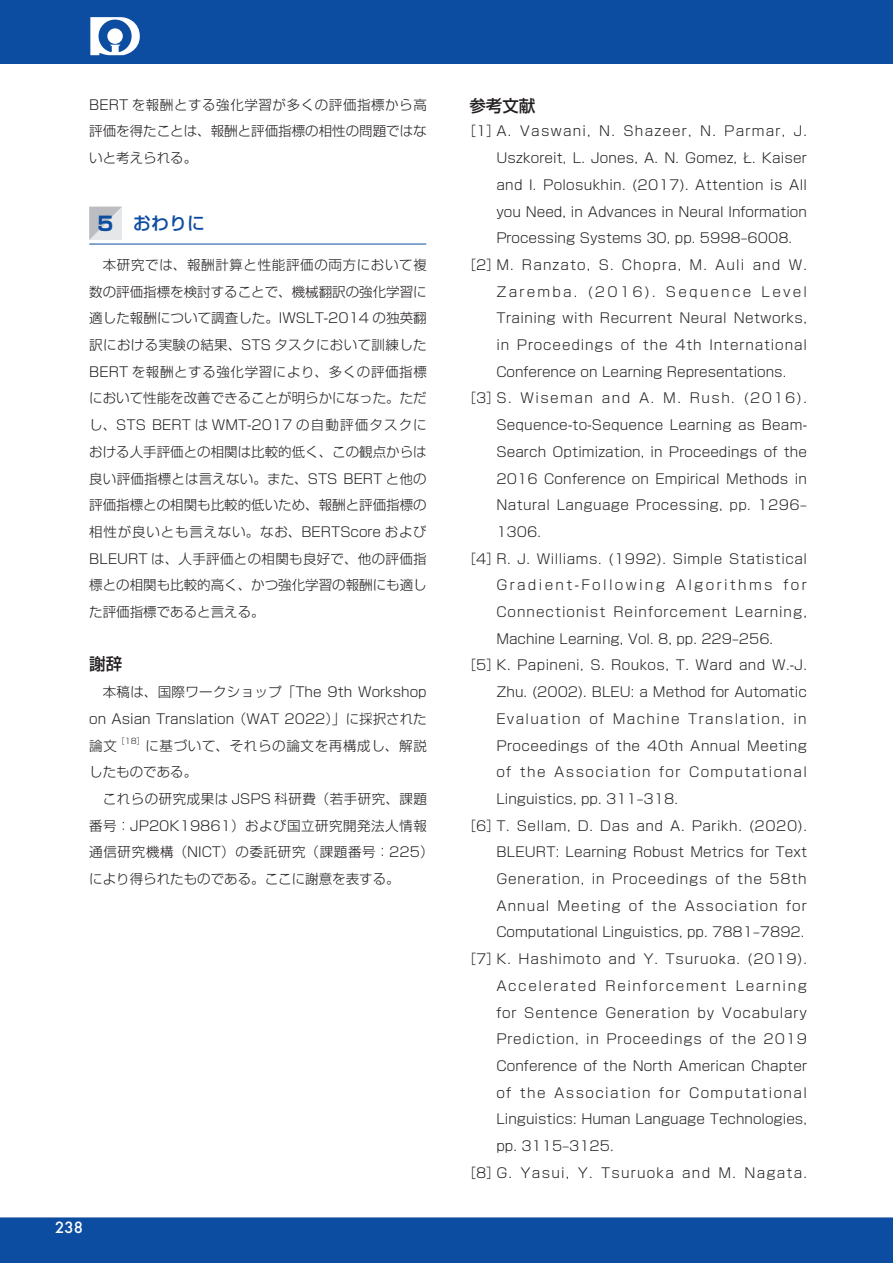
<style>
.page{position:relative;width:893px;height:1263px;background:#fff}
.page>*{position:absolute;margin:0;border:0;box-sizing:border-box;transform-origin:0 0}
.本文{font:700 19.5px "Shin Go Pr 5";color:#0d4da1}
.見出し_大{font:500 18px "Shin Go Pr 5";color:#0d4da1}
.見出し_小{font:500 16.5px "Shin Go Pr 5";color:#231f20}
.見出し_中{font:500 16.5px "Shin Go Pr 5";color:#231f20}
.t1{font:500 15px "Futura";color:#fff}
.参考文献{font:300 13.5px/26.7px "Shin Go Pro";color:#231f20;text-align:justify}
.本文-2{font:300 13.5px/26.7px "Shin Go Pr 5";color:#231f20;text-align:justify}
.本文-3{font:300 13.5px/26.7px "Shin Go Pr 5";letter-spacing:.035em;color:#231f20}
.参考文献-2{font:300 13.5px "Shin Go Pro";letter-spacing:.09em;color:#231f20}
.本文-4{font:300 13.5px/26.7px "Shin Go Pr 5";letter-spacing:.05em;color:#231f20}
.本文-5{font:300 7.8px "Shin Go Pr 5";color:#231f20}
</style>
<div class="page">
<div style="left:0;top:0;width:893px;height:64px;background:#0d4da1"></div>
<div style="left:0;top:1217px;width:893px;height:46px;background:#0d4da1"></div>
<svg style="left:90px;top:17px;width:50px;height:38px"></svg>
<hr style="left:89px;top:244px;width:337px;height:1px;background:#0d4da1">
<svg style="left:89px;top:207px;width:33px;height:33px"></svg>
<p class="本文-2" style="left:89px;top:90px;width:339px">BERT を報酬とする強化学習が多くの評価指標から高評価を得たことは、報酬と評価指標の相性の問題ではないと考えられる。</p>
<p class="本文" style="left:98px;top:208px;width:17px">5</p>
<p class="見出し_大" style="left:133px;top:209px;width:73px">おわりに</p>
<p class="本文-2" style="left:89px;top:250px;width:339px;text-indent:14px">本研究では、報酬計算と性能評価の両方において複数の評価指標を検討することで、機械翻訳の強化学習に適した報酬について調査した。IWSLT-2014 の独英翻訳における実験の結果、STS タスクにおいて訓練したBERT を報酬とする強化学習により、多くの評価指標において性能を改善できることが明らかになった。ただし、STS BERT は WMT-2017 の自動評価タスクにおける人手評価との相関は比較的低く、この観点からは良い評価指標とは言えない。また、STS BERT と他の評価指標との相関も比較的低いため、報酬と評価指標の相性が良いとも言えない。なお、BERTScore およびBLEURT は、人手評価との相関も良好で、他の評価指標との相関も比較的高く、かつ強化学習の報酬にも適した評価指標であると言える。</p>
<p class="見出し_中" style="left:89px;top:650px;width:34px">謝辞</p>
<p class="本文-2" style="left:89px;top:677px;width:339px;text-indent:14px">本稿は、国際ワークショップ「The 9th Workshop on Asian Translation （WAT 2022）」に採択された論文</p>
<p class="本文-5" style="left:117px;top:734px;width:29px">［18］</p>
<p class="本文-4" style="left:89px;top:731px;width:339px;text-indent:56px">に基づいて、それらの論文を再構成し、解説したものである。</p>
<p class="本文-3" style="left:89px;top:784px;width:346px;text-indent:14px">これらの研究成果は JSPS 科研費（若手研究、課題番号：JP20K19861）および国立研究開発法人情報通信研究機構（NICT）の委託研究（課題番号：225）により得られたものである。ここに謝意を表する。</p>
<p class="t1" style="left:55px;top:1217px;width:29px">238</p>
<p class="見出し_小" style="left:469px;top:92px;width:67px">参考文献</p>
<p class="参考文献" style="left:496px;top:116px;width:312px;text-indent:-34px">［1］A. Vaswani, N. Shazeer, N. Parmar, J.<br>Uszkoreit, L. Jones, A. N. Gomez, Ł. Kaiser and I. Polosukhin. (2017). Attention is All you Need, in Advances in Neural Information Processing Systems 30, pp. 5998–6008.</p>
<p class="参考文献" style="left:496px;top:250px;width:312px;text-indent:-34px">［2］M. Ranzato, S. Chopra, M. Auli and W.<br>Zaremba. (2016). Sequence Level Training with Recurrent Neural Networks, in Proceedings of the 4th International Conference on Learning Representations.</p>
<p class="参考文献" style="left:496px;top:383px;width:312px;text-indent:-34px">［3］S. Wiseman and A. M. Rush. (2016).<br>Sequence-to-Sequence Learning as Beam-Search Optimization, in Proceedings of the 2016 Conference on Empirical Methods in Natural Language Processing, pp. 1296– 1306.</p>
<p class="参考文献" style="left:496px;top:543px;width:312px;text-indent:-34px">［4］R. J. Williams. (1992). Simple Statistical Gradient-Following Algorithms for Connectionist Reinforcement Learning, Machine Learning, Vol. 8, pp. 229–256.</p>
<p class="参考文献" style="left:496px;top:650px;width:312px;text-indent:-34px">［5］K. Papineni, S. Roukos, T. Ward and W.-J.<br>Zhu. (2002). BLEU: a Method for Automatic Evaluation of Machine Translation, in Proceedings of the 40th Annual Meeting of the Association for Computational Linguistics, pp. 311–318.</p>
<p class="参考文献" style="left:496px;top:810px;width:312px;text-indent:-34px">［6］T. Sellam, D. Das and A. Parikh. (2020).<br>BLEURT: Learning Robust Metrics for Text Generation, in Proceedings of the 58th Annual Meeting of the Association for Computational Linguistics, pp. 7881–7892.</p>
<p class="参考文献" style="left:496px;top:944px;width:312px;text-indent:-34px">［7］K. Hashimoto and Y. Tsuruoka. (2019).<br>Accelerated Reinforcement Learning for Sentence Generation by Vocabulary Prediction, in Proceedings of the 2019<br>Conference of the North American Chapter of the Association for Computational Linguistics: Human Language Technologies, pp. 3115–3125.</p>
<p class="参考文献-2" style="left:463px;top:1161px;width:346px">［8］G. Yasui, Y. Tsuruoka and M. Nagata.</p>
</div>
